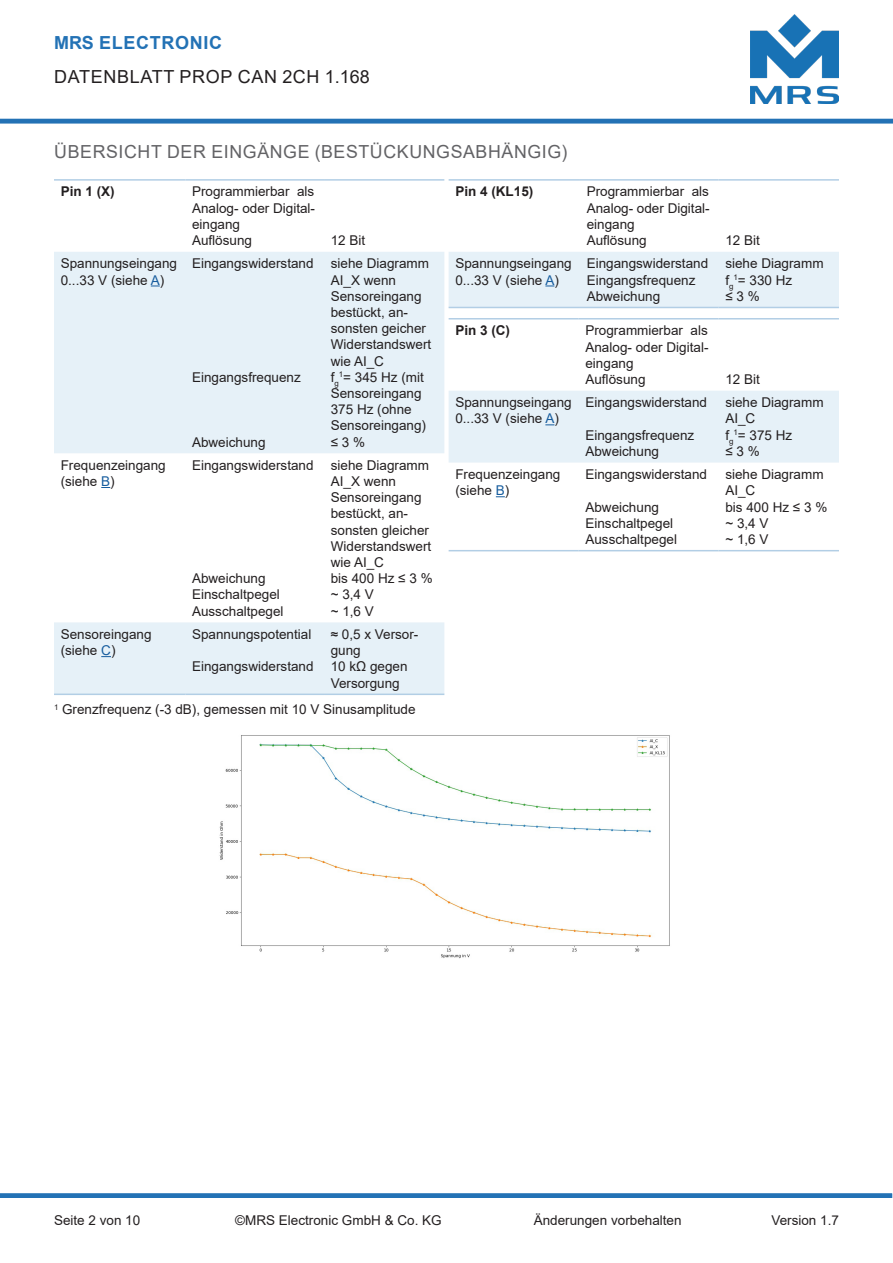
<style>
.page{position:relative;width:893px;height:1263px;background:#fff}
.page>*{position:absolute;margin:0;border:0;box-sizing:border-box;transform-origin:0 0}
.t1{font:18px "Arial";letter-spacing:.035em;color:#636366}
.t2{font:18px "Arial";letter-spacing:.035em;color:#231f20}
.t3{font:700 18px "Arial";letter-spacing:.035em;color:#2372b5}
.Text{font:13.5px/16.2px "Arial";color:#231f20}
.Text-2{font:700 13.5px "Arial";color:#231f20}
.s1{color:#175d9e}
</style>
<div class="page">
<img style="left:750px;top:15px;width:89px;height:88px">
<div style="left:0;top:1193px;width:892px;height:5px;background:#2372b5"></div>
<hr style="left:0;top:119px;width:893px;height:4px;background:#2372b5">
<svg style="left:54px;top:252px;width:390px;height:441px;fill:#e6f1f8"></svg>
<hr style="left:54px;top:179px;width:131px;height:2px;background:#b2cee5">
<hr style="left:185px;top:179px;width:139px;height:2px;background:#b2cee5">
<hr style="left:324px;top:179px;width:120px;height:2px;background:#b2cee5">
<hr style="left:54px;top:693px;width:131px;height:2px;background:#b2cee5">
<hr style="left:185px;top:693px;width:139px;height:2px;background:#b2cee5">
<hr style="left:324px;top:693px;width:120px;height:2px;background:#b2cee5">
<hr style="left:449px;top:179px;width:131px;height:2px;background:#b2cee5">
<hr style="left:580px;top:179px;width:139px;height:2px;background:#b2cee5">
<hr style="left:719px;top:179px;width:120px;height:2px;background:#b2cee5">
<hr style="left:449px;top:307px;width:131px;height:1px;background:#b2cee5">
<hr style="left:580px;top:307px;width:139px;height:1px;background:#b2cee5">
<hr style="left:719px;top:307px;width:120px;height:1px;background:#b2cee5">
<div style="left:449px;top:252px;width:390px;height:55px;background:#e6f1f8"></div>
<hr style="left:449px;top:318px;width:130px;height:1px;background:#b2cee5">
<hr style="left:579px;top:318px;width:140px;height:1px;background:#b2cee5">
<hr style="left:719px;top:318px;width:120px;height:1px;background:#b2cee5">
<hr style="left:449px;top:550px;width:130px;height:1px;background:#b2cee5">
<hr style="left:579px;top:550px;width:140px;height:1px;background:#b2cee5">
<hr style="left:719px;top:550px;width:120px;height:1px;background:#b2cee5">
<div style="left:449px;top:391px;width:390px;height:72px;background:#e6f1f8"></div>
<img style="left:219px;top:735px;width:451px;height:224px">
<h1 class="t3" style="left:54px;top:30px;width:169px">MRS ELECTRONIC</h1>
<h1 class="t2" style="left:54px;top:64px;width:317px">DATENBLATT PROP CAN 2CH 1.168</h1>
<p class="t1" style="left:54px;top:139px;width:515px">ÜBERSICHT DER EINGÄNGE (BESTÜCKUNGSABHÄNGIG)</p>
<p class="Text-2" style="left:61px;top:182px;width:56px">Pin 1 (X)</p>
<p class="Text" style="left:192px;top:183px;width:125px;text-align:justify">Programmierbar als Analog- oder Digital&shy;eingang</p>
<p class="Text" style="left:192px;top:232px;width:62px">Auflösung</p>
<p class="Text" style="left:331px;top:232px;width:36px">12 Bit</p>
<p class="Text" style="left:61px;top:255px;width:118px">Spannungseingang</p>
<p class="Text" style="left:61px;top:272px;width:105px">0...33 V (siehe <span class="s1">A</span>)</p>
<p class="Text-2" style="left:455px;top:182px;width:80px">Pin 4 (KL15)</p>
<p class="Text" style="left:587px;top:183px;width:125px;text-align:justify">Programmierbar als Analog- oder Digital&shy;eingang</p>
<p class="Text" style="left:587px;top:232px;width:62px">Auflösung</p>
<p class="Text" style="left:725px;top:232px;width:36px">12 Bit</p>
<p class="Text" style="left:455px;top:255px;width:118px">Spannungseingang</p>
<p class="Text" style="left:455px;top:272px;width:105px">0...33 V (siehe <span class="s1">A</span>)</p>
<p class="Text" style="left:192px;top:255px;width:123px">Eingangswiderstand</p>
<p class="Text" style="left:331px;top:255px;width:102px">siehe Diagramm<br>AI_X wenn<br>Sensoreingang bestückt, an&shy;sonsten geicher<br>Widerstandswert wie AI_C</p>
<p class="Text" style="left:331px;top:369px;width:95px">f<sub>g</sub><sup>1</sup>= 345 Hz (mit<br>Sensoreingang</p>
<p class="Text" style="left:331px;top:401px;width:97px">375 Hz (ohne<br>Sensoreingang)</p>
<p class="Text" style="left:331px;top:434px;width:36px">≤ 3 %</p>
<p class="Text" style="left:587px;top:255px;width:123px">Eingangswiderstand</p>
<p class="Text" style="left:587px;top:272px;width:110px">Eingangsfrequenz</p>
<p class="Text" style="left:587px;top:288px;width:75px">Abweichung</p>
<p class="Text" style="left:725px;top:255px;width:100px">siehe Diagramm</p>
<p class="Text" style="left:725px;top:272px;width:68px">f<sub>g</sub><sup>1</sup>= 330 Hz</p>
<p class="Text" style="left:725px;top:288px;width:36px">≤ 3 %</p>
<p class="Text-2" style="left:455px;top:321px;width:56px">Pin 3 (C)</p>
<p class="Text" style="left:585px;top:322px;width:125px;text-align:justify">Programmierbar als Analog- oder Digital&shy;eingang</p>
<p class="Text" style="left:585px;top:371px;width:62px">Auflösung</p>
<p class="Text" style="left:725px;top:371px;width:36px">12 Bit</p>
<p class="Text" style="left:455px;top:394px;width:118px">Spannungseingang</p>
<p class="Text" style="left:455px;top:410px;width:105px">0...33 V (siehe <span class="s1">A</span>)</p>
<p class="Text" style="left:192px;top:369px;width:110px">Eingangsfrequenz</p>
<p class="Text" style="left:585px;top:394px;width:123px">Eingangswiderstand</p>
<p class="Text" style="left:585px;top:427px;width:110px">Eingangsfrequenz</p>
<p class="Text" style="left:585px;top:443px;width:75px">Abweichung</p>
<p class="Text" style="left:725px;top:394px;width:100px">siehe Diagramm<br>AI_C</p>
<p class="Text" style="left:725px;top:427px;width:68px">f<sub>g</sub><sup>1</sup>= 375 Hz</p>
<p class="Text" style="left:725px;top:443px;width:36px">≤ 3 %</p>
<p class="Text" style="left:192px;top:434px;width:75px">Abweichung</p>
<p class="Text" style="left:61px;top:457px;width:107px">Frequenzeingang (siehe <span class="s1">B</span>)</p>
<p class="Text" style="left:192px;top:457px;width:123px">Eingangswiderstand</p>
<p class="Text" style="left:331px;top:457px;width:102px">siehe Diagramm<br>AI_X wenn<br>Sensoreingang bestückt, an&shy;sonsten gleicher<br>Widerstandswert wie AI_C</p>
<p class="Text" style="left:331px;top:570px;width:103px">bis 400 Hz ≤ 3 %</p>
<p class="Text" style="left:331px;top:586px;width:45px">~ 3,4 V</p>
<p class="Text" style="left:331px;top:603px;width:45px">~ 1,6 V</p>
<p class="Text" style="left:455px;top:466px;width:107px">Frequenzeingang (siehe <span class="s1">B</span>)</p>
<p class="Text" style="left:585px;top:466px;width:123px">Eingangswiderstand</p>
<p class="Text" style="left:585px;top:499px;width:75px">Abweichung</p>
<p class="Text" style="left:585px;top:515px;width:89px">Einschaltpegel</p>
<p class="Text" style="left:585px;top:531px;width:93px">Ausschaltpegel</p>
<p class="Text" style="left:725px;top:466px;width:100px">siehe Diagramm<br>AI_C</p>
<p class="Text" style="left:725px;top:499px;width:103px">bis 400 Hz ≤ 3 %</p>
<p class="Text" style="left:725px;top:515px;width:45px">~ 3,4 V</p>
<p class="Text" style="left:725px;top:531px;width:45px">~ 1,6 V</p>
<p class="Text" style="left:192px;top:570px;width:75px">Abweichung</p>
<p class="Text" style="left:192px;top:586px;width:89px">Einschaltpegel</p>
<p class="Text" style="left:192px;top:603px;width:93px">Ausschaltpegel</p>
<p class="Text" style="left:61px;top:626px;width:92px">Sensoreingang (siehe <span class="s1">C</span>)</p>
<p class="Text" style="left:192px;top:626px;width:121px">Spannungspotential</p>
<p class="Text" style="left:192px;top:658px;width:123px">Eingangswiderstand</p>
<p class="Text" style="left:331px;top:626px;width:89px">≈ 0,5 x Versor&shy;gung</p>
<p class="Text" style="left:331px;top:658px;width:78px">10 kΩ gegen<br>Versorgung</p>
<p class="Text" style="left:54px;top:701px;width:363px"><sup>1</sup> Grenzfrequenz (-3 dB), gemessen mit 10 V Sinusamplitude</p>
<p class="Text" style="left:54px;top:1212px;width:88px">Seite 2 von 10</p>
<p class="Text" style="left:235px;top:1212px;width:208px">©MRS Electronic GmbH &amp; Co. KG</p>
<p class="Text" style="left:534px;top:1212px;width:149px">Änderungen vorbehalten</p>
<p class="Text" style="left:771px;top:1212px;width:69px">Version 1.7</p>
</div>
